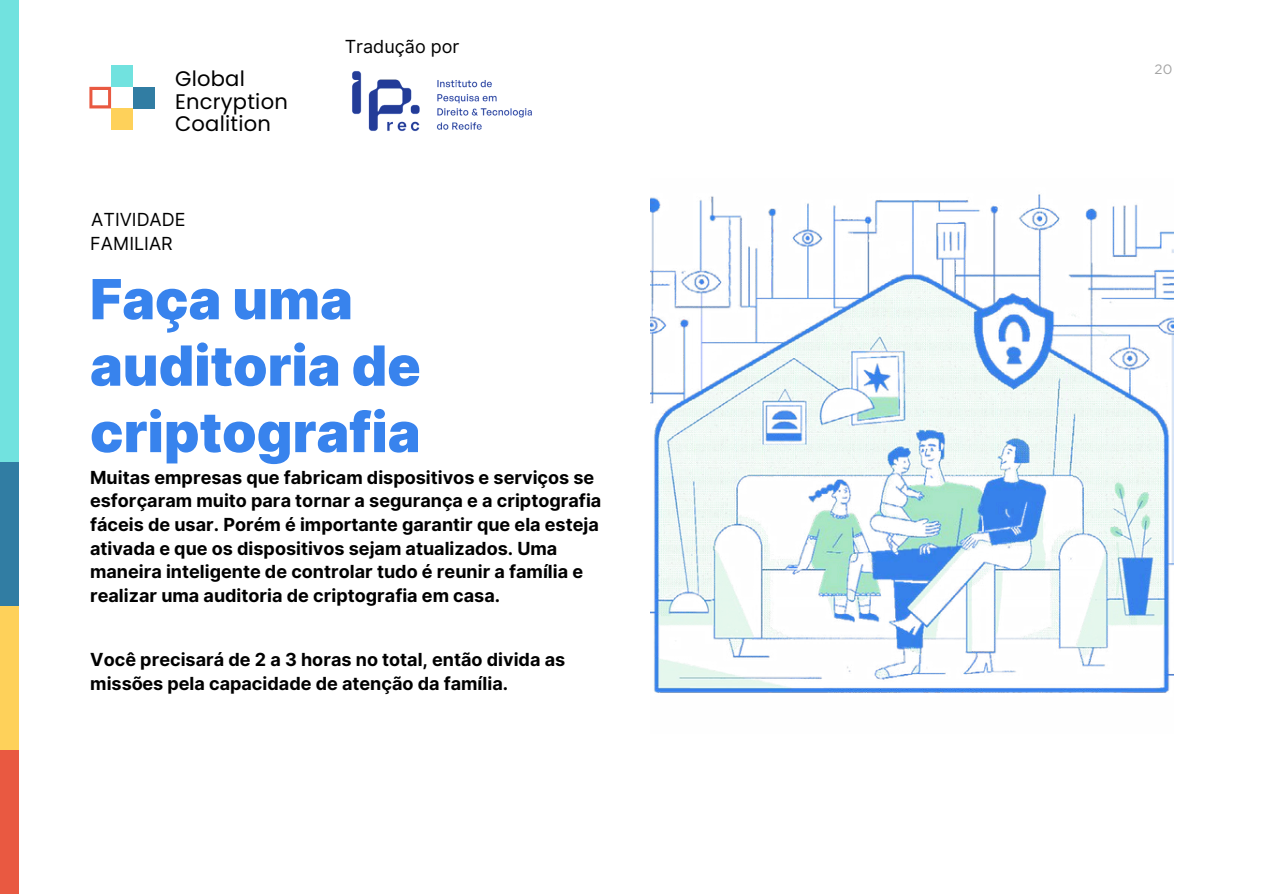
<style>
.page{position:relative;width:1263px;height:894px;background:#fff}
.page>*{position:absolute;margin:0;border:0;box-sizing:border-box;transform-origin:0 0}
.t1{font:900 55.35px/66.3px "Inter";color:#3883ed}
.t2{font:21px/22.5px "Poppins";letter-spacing:.01em;color:#000}
.t3{font:700 18px/23.7px "Inter";color:#000}
.t4{font:18px/23.7px "Inter";color:#000}
.t5{font:13.5px "Gotham";color:#a3a3a3}
</style>
<div class="page">
<div style="left:0;top:0;width:18px;height:893px;background:#71e2df"></div>
<div style="left:0;top:749px;width:18px;height:144px;background:#e95941"></div>
<div style="left:0;top:462px;width:18px;height:144px;background:#317da3"></div>
<div style="left:0;top:606px;width:18px;height:143px;background:#fed15a"></div>
<div style="left:111px;top:108px;width:22px;height:22px;background:#fed15a"></div>
<div style="left:133px;top:87px;width:21px;height:21px;background:#317da3"></div>
<div style="left:111px;top:65px;width:22px;height:22px;background:#71e2df"></div>
<svg style="left:89px;top:87px;width:22px;height:21px"></svg>
<img style="left:650px;top:194px;width:523px;height:499px">
<img style="left:352px;top:71px;width:180px;height:61px">
<p class="t2" style="left:175px;top:67px;width:114px">Global<br>Encryption<br>Coalition</p>
<h3 class="t4" style="left:90px;top:207px;width:97px">ATIVIDADE<br>FAMILIAR</h3>
<p class="t4" style="left:345px;top:35px;width:116px">Tradução por</p>
<p class="t1" style="left:90px;top:266px;width:332px">Faça uma auditoria de criptografia</p>
<p class="t3" style="left:90px;top:465px;width:513px">Muitas empresas que fabricam dispositivos e serviços se esforçaram muito para tornar a segurança e a criptografia fáceis de usar. Porém é importante garantir que ela esteja ativada e que os dispositivos sejam atualizados. Uma maneira inteligente de controlar tudo é reunir a família e realizar uma auditoria de criptografia em casa.</p>
<h2 class="t3" style="left:90px;top:647px;width:476px">Você precisará de 2 a 3 horas no total, então divida as missões pela capacidade de atenção da família.</h2>
<h1 class="t5" style="left:1154px;top:61px;width:19px">20</h1>
</div>
